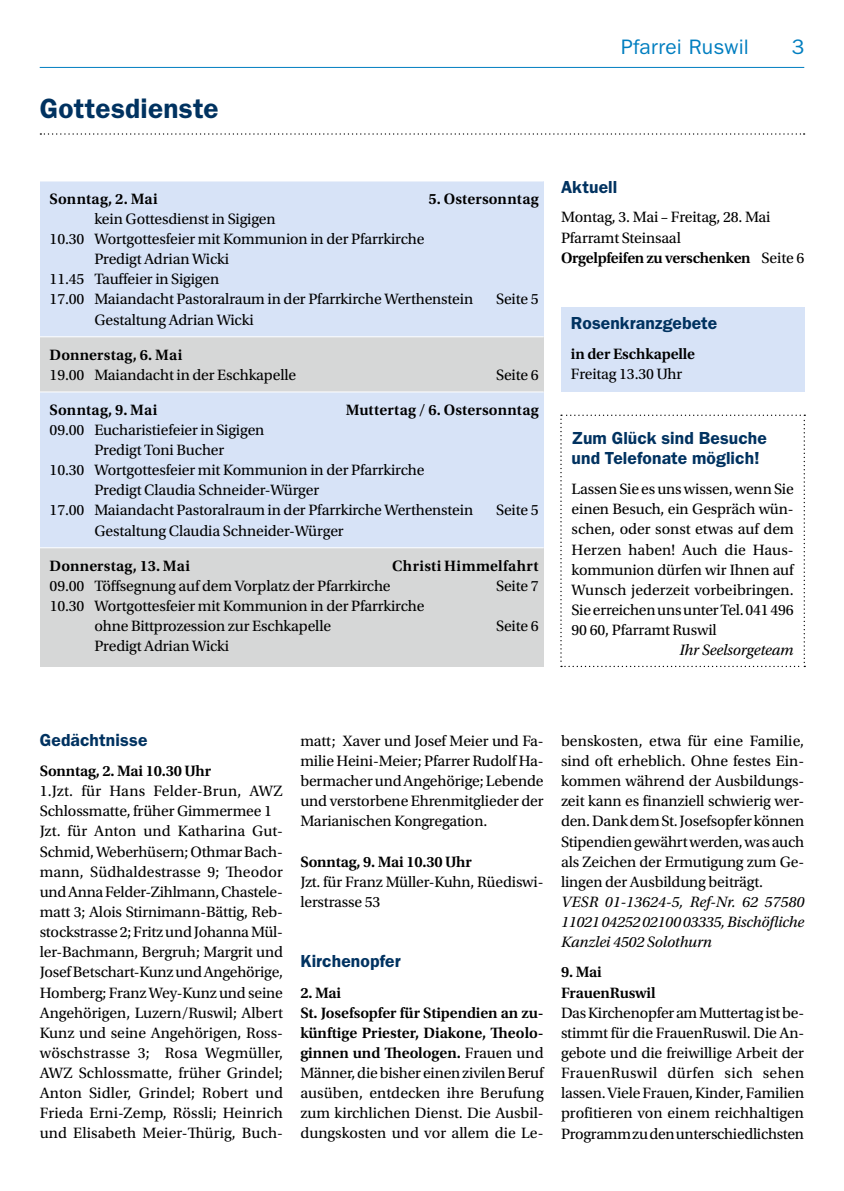
<style>
.page{position:relative;width:844px;height:1191px;background:#fff}
.page>*{position:absolute;margin:0;border:0;box-sizing:border-box;transform-origin:0 0}
.t1{font:600 28px "ITC Franklin Gothic Std";letter-spacing:.01em;color:#003260}
.t2{font:21px "ITC Franklin Gothic Std";letter-spacing:.01em;color:#007ec0}
.t3{font:600 17.5px/20.1px "ITC Franklin Gothic Std";letter-spacing:.005em;color:#003260}
.t4{font:15.75px/20.1px "Utopia Std";letter-spacing:-.01em;color:#000}
.t5{font:600 15.75px/20.1px "Utopia Std";letter-spacing:.005em;color:#000}
.t6{font:italic 15.75px/20.1px "Utopia Std";letter-spacing:-.01em;color:#000;text-align:justify}
.t7{font:600 15.75px "Utopia Std";letter-spacing:.025em;color:#000}
.s1{font-weight:600}
</style>
<div class="page">
<hr style="left:40px;top:67px;width:764px;height:1px;background:#007ec0">
<div style="left:40px;top:181px;width:503px;height:485px;background:#d6d7d7"></div>
<svg style="left:40px;top:133px;width:764px;height:2px"></svg>
<div style="left:40px;top:392px;width:503px;height:155px;background:#d7e3f7"></div>
<div style="left:40px;top:181px;width:503px;height:155px;background:#d7e3f7"></div>
<hr style="left:40px;top:336px;width:503px;height:1px;background:#fff">
<hr style="left:40px;top:391px;width:503px;height:1px;background:#fff">
<hr style="left:40px;top:547px;width:503px;height:1px;background:#fff">
<div style="left:561px;top:307px;width:243px;height:85px;background:#d7e3f7"></div>
<svg style="left:560px;top:414px;width:245px;height:253px"></svg>
<h1 class="t1" style="left:40px;top:92px;width:180px">Gottesdienste</h1>
<h2 class="t2" style="left:621px;top:35px;width:129px">Pfarrei Ruswil</h2>
<h2 class="t2" style="left:791px;top:35px;width:14px">3</h2>
<p class="t5" style="left:50px;top:189px;width:110px">Sonntag, 2. Mai</p>
<p class="t5" style="left:428px;top:189px;width:111px">5. Ostersonntag</p>
<p class="t4" style="left:94px;top:209px;width:183px">kein Gottesdienst in Sigigen</p>
<p class="t4" style="left:50px;top:229px;width:376px">10.30 Wortgottesfeier mit Kommunion in der Pfarrkirche</p>
<p class="t4" style="left:94px;top:249px;width:136px">Predigt Adrian Wicki</p>
<p class="t4" style="left:50px;top:269px;width:171px">11.45 Tauffeier in Sigigen</p>
<p class="t4" style="left:50px;top:289px;width:425px">17.00 Maiandacht Pastoralraum in der Pfarrkirche Werthenstein</p>
<p class="t4" style="left:496px;top:289px;width:44px">Seite 5</p>
<p class="t4" style="left:94px;top:310px;width:161px">Gestaltung Adrian Wicki</p>
<p class="t5" style="left:50px;top:344px;width:134px">Donnerstag, 6. Mai</p>
<p class="t4" style="left:50px;top:365px;width:248px">19.00 Maiandacht in der Eschkapelle</p>
<p class="t4" style="left:496px;top:365px;width:44px">Seite 6</p>
<p class="t5" style="left:50px;top:400px;width:109px">Sonntag, 9. Mai</p>
<p class="t5" style="left:345px;top:400px;width:194px">Muttertag / 6. Ostersonntag</p>
<p class="t4" style="left:50px;top:420px;width:216px">09.00 Eucharistiefeier in Sigigen</p>
<p class="t4" style="left:94px;top:440px;width:131px">Predigt Toni Bucher</p>
<p class="t4" style="left:50px;top:460px;width:376px">10.30 Wortgottesfeier mit Kommunion in der Pfarrkirche</p>
<p class="t4" style="left:94px;top:480px;width:226px">Predigt Claudia Schneider-Würger</p>
<p class="t4" style="left:50px;top:500px;width:425px">17.00 Maiandacht Pastoralraum in der Pfarrkirche Werthenstein</p>
<p class="t4" style="left:496px;top:500px;width:44px">Seite 5</p>
<p class="t4" style="left:94px;top:521px;width:251px">Gestaltung Claudia Schneider-Würger</p>
<p class="t5" style="left:50px;top:555px;width:142px">Donnerstag, 13. Mai</p>
<p class="t7" style="left:392px;top:556px;width:148px">Christi Himmelfahrt</p>
<p class="t4" style="left:50px;top:576px;width:342px">09.00 Töffsegnung auf dem Vorplatz der Pfarrkirche</p>
<p class="t4" style="left:496px;top:576px;width:44px">Seite 7</p>
<p class="t4" style="left:94px;top:596px;width:331px;text-indent:-45px">10.30 Wortgottesfeier mit Kommunion in der Pfarrkirche ohne Bittprozession zur Eschkapelle</p>
<p class="t4" style="left:496px;top:616px;width:44px">Seite 6</p>
<p class="t4" style="left:94px;top:636px;width:136px">Predigt Adrian Wicki</p>
<p class="t3" style="left:561px;top:177px;width:58px">Aktuell</p>
<p class="t4" style="left:561px;top:208px;width:245px">Montag, 3. Mai – Freitag, 28. Mai<br>Pfarramt Steinsaal<br><span class="s1">Orgelpfeifen zu verschenken</span> Seite 6</p>
<p class="t3" style="left:570px;top:313px;width:148px">Rosenkranzgebete</p>
<p class="t5" style="left:570px;top:344px;width:126px">in der Eschkapelle</p>
<p class="t4" style="left:570px;top:364px;width:113px">Freitag 13.30 Uhr</p>
<p class="t3" style="left:571px;top:428px;width:197px">Zum Glück sind Besuche und Telefonate möglich!</p>
<p class="t4" style="left:571px;top:479px;width:224px;text-align:justify">Lassen Sie es uns wissen, wenn Sie einen Besuch, ein Gespräch wün&shy;schen, oder sonst etwas auf dem Herzen haben! Auch die Haus&shy;kommunion dürfen wir Ihnen auf Wunsch jederzeit vorbeibringen.<br>Sie erreichen uns unter Tel. 041 496<br>90 60, Pfarramt Ruswil</p>
<p class="t6" style="left:679px;top:640px;width:116px">Ihr Seelsorgeteam</p>
<p class="t3" style="left:40px;top:730px;width:109px">Gedächtnisse</p>
<p class="t5" style="left:40px;top:761px;width:173px">Sonntag, 2. Mai 10.30 Uhr</p>
<p class="t4" style="left:40px;top:781px;width:245px">1.Jzt. für Hans Felder-Brun, AWZ Schlossmatte, früher Gimmermee 1<br>Jzt. für Anton und Katharina Gut-Schmid, Weberhüsern; Othmar Bach&shy;mann, Südhaldestrasse 9; Theodor und Anna Felder-Zihlmann, Chastele&shy;matt 3; Alois Stirnimann-Bättig, Reb&shy;stockstrasse 2; Fritz und Johanna Mül&shy;ler-Bachmann, Bergruh; Margrit und Josef Betschart-Kunz und Angehörige, Homberg; Franz Wey-Kunz und seine Angehörigen, Luzern/Ruswil; Albert Kunz und seine Angehörigen, Ross&shy;wöschstrasse 3; Rosa Wegmüller, AWZ Schlossmatte, früher Grindel; Anton Sidler, Grindel; Robert und Frieda Erni-Zemp, Rössli; Heinrich und Elisabeth Meier-Thürig, Buch-</p>
<p class="t4" style="left:300px;top:731px;width:245px;text-align:justify">matt; Xaver und Josef Meier und Fa&shy;milie Heini-Meier; Pfarrer Rudolf Ha&shy;bermacher und Angehörige; Lebende und verstorbene Ehrenmitglieder der Marianischen Kongregation.</p>
<p class="t5" style="left:300px;top:851px;width:173px">Sonntag, 9. Mai 10.30 Uhr</p>
<p class="t4" style="left:300px;top:872px;width:245px">Jzt. für Franz Müller-Kuhn, Rüediswi&shy;lerstrasse 53</p>
<p class="t3" style="left:300px;top:951px;width:102px">Kirchenopfer</p>
<p class="t4" style="left:300px;top:982px;width:245px"><span class="s1">2. Mai<br>St. Josefsopfer für Stipendien an zu&shy;künftige Priester, Diakone, Theolo&shy;ginnen und Theologen.</span> Frauen und<br>Männer, die bisher einen zivilen Beruf ausüben, entdecken ihre Berufung zum kirchlichen Dienst. Die Ausbil&shy;dungskosten und vor allem die Le-</p>
<p class="t4" style="left:561px;top:731px;width:245px;text-align:justify">benskosten, etwa für eine Familie, sind oft erheblich. Ohne festes Ein&shy;kommen während der Ausbildungs&shy;zeit kann es finanziell schwierig wer&shy;den. Dank dem St. Josefsopfer können Stipendien gewährt werden, was auch als Zeichen der Ermutigung zum Ge&shy;lingen der Ausbildung beiträgt.</p>
<p class="t6" style="left:561px;top:892px;width:245px">VESR 01-13624-5, Ref-Nr. 62 57580<br>11021 04252 02100 03335, Bischöfliche Kanzlei 4502 Solothurn</p>
<p class="t5" style="left:561px;top:962px;width:96px">9. Mai<br>FrauenRuswil</p>
<p class="t4" style="left:561px;top:1002px;width:245px;text-align:justify">Das Kirchenopfer am Muttertag ist be&shy;stimmt für die FrauenRuswil. Die An&shy;gebote und die freiwillige Arbeit der FrauenRuswil dürfen sich sehen lassen. Viele Frauen, Kinder, Familien profitieren von einem reichhaltigen Programm zu den unterschiedlichsten</p>
</div>
